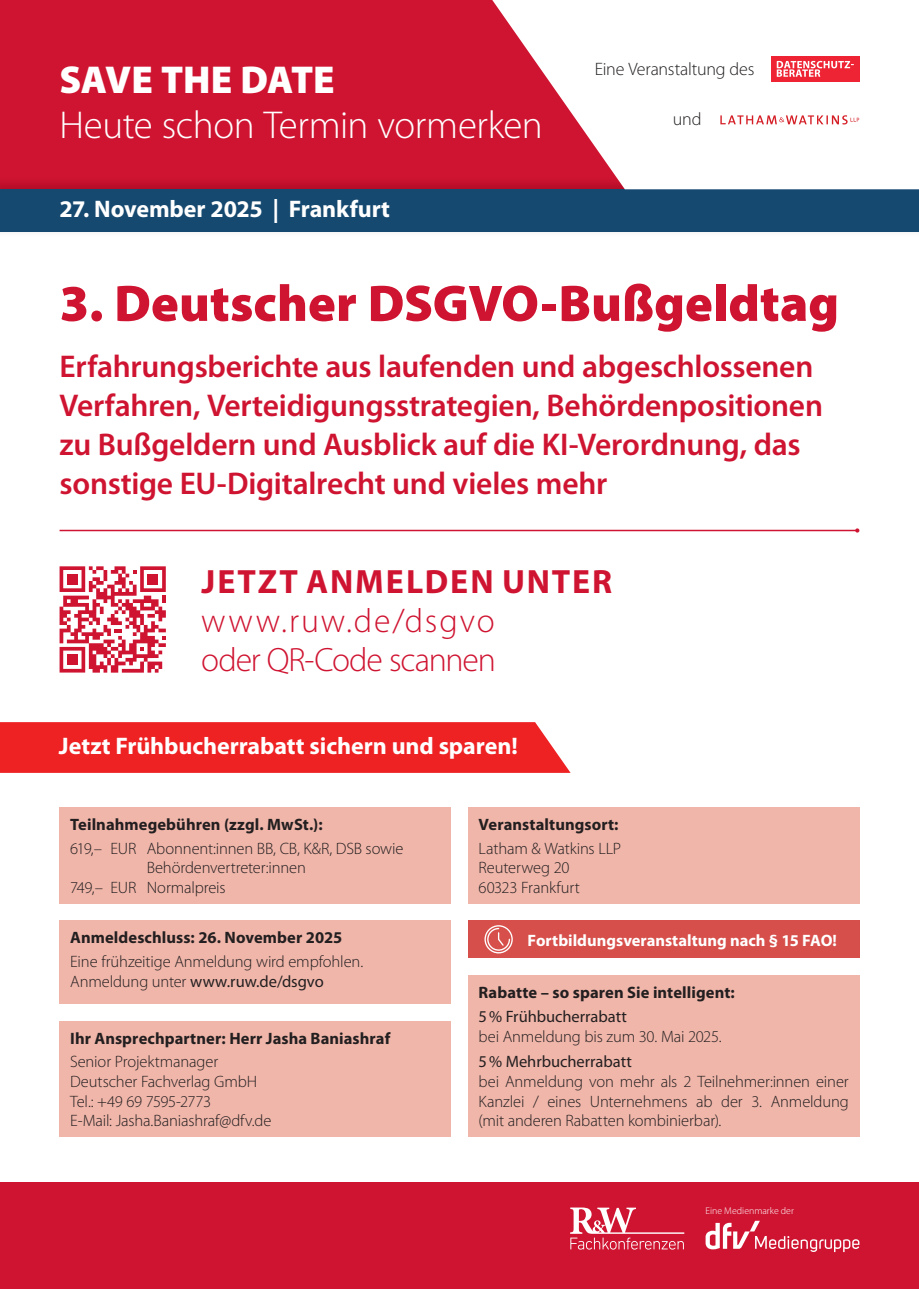
<style>
.page{position:relative;width:919px;height:1289px;background:#fff}
.page>*{position:absolute;margin:0;border:0;box-sizing:border-box;transform-origin:0 0}
.t1{font:900 51.75px "Myriad Pro";color:#cf1431}
.t2{font:300 39px "Myriad Pro";letter-spacing:-.015em;color:#fff}
.t3{font:900 39px "Myriad Pro";letter-spacing:-.01em;color:#fff}
.t4{font:300 33.75px/39px "Myriad Pro";letter-spacing:-.025em;color:#cf1431}
.t5{font:700 33.75px "Myriad Pro";letter-spacing:.055em;color:#cf1431}
.t6{font:600 31.5px/39px "Myriad Pro";letter-spacing:-.01em;color:#cf1431}
.t7{font:700 24px "Myriad Pro";letter-spacing:-.005em;color:#fff}
.t8{font:300 18px "Myriad Pro";letter-spacing:-.01em;color:#231f20}
.t9{font:300 16.5px/19.5px "Myriad Pro";letter-spacing:-.01em;color:#231f20}
.t10{font:700 16.5px "Myriad Pro";letter-spacing:.005em;color:#231f20}
.t11{font:16.5px "Myriad Pro";color:#231f20}
.t12{font:700 16.5px "Myriad Pro";color:#fff}
.t13{font:300 9.9px "Myriad Pro";color:#fff}
.s1{font-weight:400}
</style>
<div class="page">
<div style="left:0;top:1182px;width:918px;height:106px;background:#cf1431"></div>
<svg style="left:570px;top:1207px;width:114px;height:42px"></svg>
<svg style="left:705px;top:1220px;width:154px;height:31px"></svg>
<div style="left:0;top:0;width:687px;height:232px;background:#cf1431"></div>
<div style="left:0;top:189px;width:918px;height:43px;background:#15496f"></div>
<div style="left:60px;top:1020px;width:391px;height:116px;background:#f0b6aa"></div>
<div style="left:468px;top:975px;width:391px;height:161px;background:#f0b6aa"></div>
<div style="left:60px;top:807px;width:391px;height:96px;background:#f0b6aa"></div>
<div style="left:60px;top:920px;width:391px;height:83px;background:#f0b6aa"></div>
<div style="left:468px;top:807px;width:391px;height:96px;background:#f0b6aa"></div>
<div style="left:468px;top:920px;width:391px;height:38px;background:#d74f4b"></div>
<svg style="left:484px;top:925px;width:29px;height:29px"></svg>
<svg style="left:489px;top:0;width:371px;height:189px;fill:#fff"></svg>
<div style="left:771px;top:56px;width:88px;height:25px;background:#ee2434"></div>
<svg style="left:776px;top:61px;width:77px;height:16px"></svg>
<svg style="left:720px;top:115px;width:139px;height:9px"></svg>
<div style="left:0;top:722px;width:570px;height:50px;background:#ee2123"></div>
<hr style="left:60px;top:529px;width:797px;height:2px;background:#cf1431">
<svg style="left:855px;top:528px;width:4px;height:4px"></svg>
<svg style="left:60px;top:566px;width:106px;height:106px"></svg>
<div style="left:147px;top:573px;width:11px;height:11px;background:#cf1431"></div>
<h2 class="t3" style="left:60px;top:54px;width:276px">SAVE THE DATE</h2>
<h2 class="t2" style="left:60px;top:102px;width:484px">Heute schon Termin vormerken</h2>
<h3 class="t7" style="left:60px;top:194px;width:332px">27. November 2025 | Frankfurt</h3>
<p class="t8" style="left:594px;top:58px;width:161px">Eine Veranstaltung des</p>
<p class="t8" style="left:673px;top:108px;width:30px">und</p>
<h1 class="t1" style="left:60px;top:269px;width:781px">3. Deutscher DSGVO-Bußgeldtag</h1>
<h3 class="t6" style="left:60px;top:346px;width:765px">Erfahrungsberichte aus laufenden und abgeschlossenen Verfahren, Verteidigungsstrategien, Behördenpositionen zu Bußgeldern und Ausblick auf die KI-Verordnung, das sonstige EU-Digitalrecht und vieles mehr</h3>
<h3 class="t5" style="left:201px;top:559px;width:412px">JETZT ANMELDEN UNTER</h3>
<h3 class="t4" style="left:201px;top:601px;width:296px">www.ruw.de/dsgvo oder QR-Code scannen</h3>
<h3 class="t7" style="left:59px;top:730px;width:460px">Jetzt Frühbucherrabatt sichern und sparen!</h3>
<p class="t10" style="left:70px;top:813px;width:254px">Teilnahmegebühren (zzgl. MwSt.):</p>
<p class="t9" style="left:70px;top:838px;width:335px">619,– EUR Abonnent:innen BB, CB, K&amp;R, DSB sowie</p>
<p class="t9" style="left:147px;top:857px;width:160px">Behördenvertreter:innen</p>
<p class="t9" style="left:70px;top:877px;width:157px">749,– EUR Normalpreis</p>
<p class="t10" style="left:70px;top:927px;width:273px">Anmeldeschluss: 26. November 2025</p>
<p class="t9" style="left:70px;top:951px;width:294px">Eine frühzeitige Anmeldung wird empfohlen.<br>Anmeldung unter <span class="s1">www.ruw.de/dsgvo</span></p>
<p class="t10" style="left:70px;top:1027px;width:321px">Ihr Ansprechpartner: Herr Jasha Baniashraf</p>
<p class="t9" style="left:70px;top:1052px;width:203px">Senior Projektmanager<br>Deutscher Fachverlag GmbH<br>Tel.: +49 69 7595-2773<br>E-Mail: Jasha.Baniashraf@dfv.de</p>
<p class="t10" style="left:478px;top:813px;width:141px">Veranstaltungsort:</p>
<p class="t9" style="left:478px;top:838px;width:144px">Latham &amp; Watkins LLP<br>Reuterweg 20<br>60323 Frankfurt</p>
<p class="t12" style="left:527px;top:929px;width:311px">Fortbildungsveranstaltung nach § 15 FAO!</p>
<p class="t10" style="left:478px;top:981px;width:258px">Rabatte – so sparen Sie intelligent:</p>
<p class="t11" style="left:478px;top:1006px;width:150px">5 % Frühbucherrabatt</p>
<p class="t9" style="left:478px;top:1026px;width:244px">bei Anmeldung bis zum 30. Mai 2025.</p>
<p class="t11" style="left:478px;top:1051px;width:155px">5 % Mehrbucherrabatt</p>
<p class="t9" style="left:478px;top:1071px;width:371px;text-align:justify">bei Anmeldung von mehr als 2 Teilnehmer:innen einer Kanzlei / eines Unternehmens ab der 3. An mel dung (mit anderen Rabatten kombinierbar).</p>
<p class="t13" style="left:705px;top:1204px;width:90px">Eine Medienmarke der</p>
</div>
